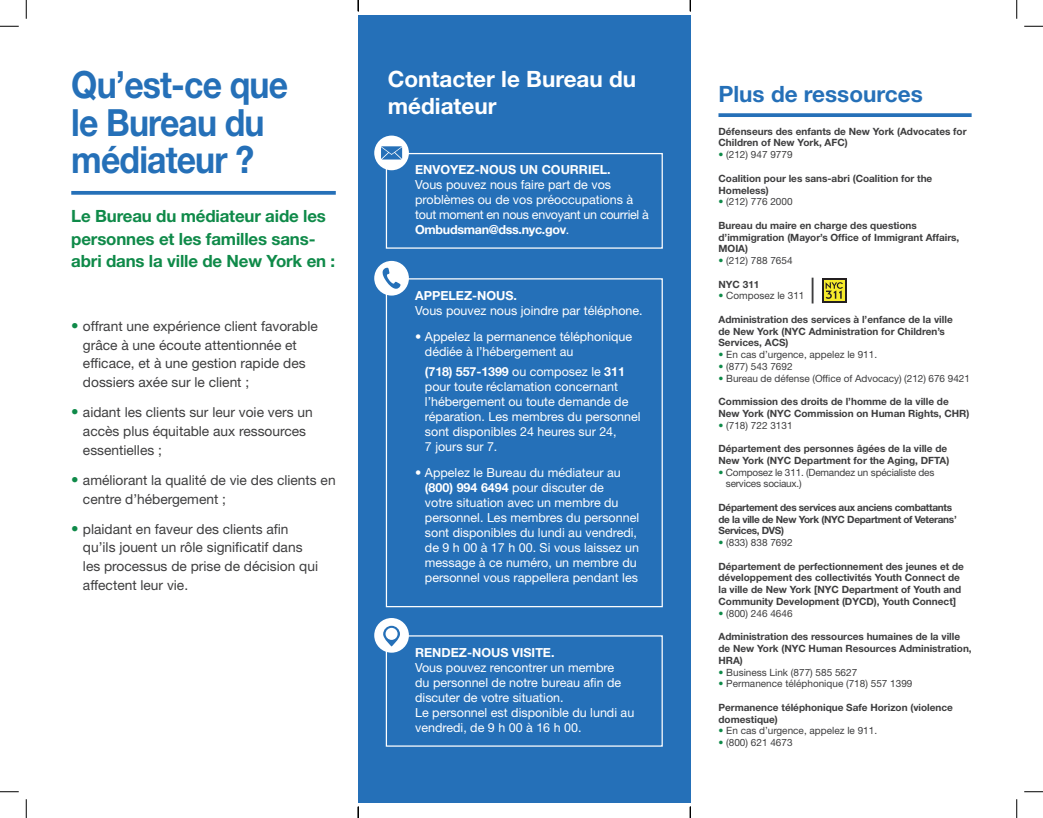
<style>
.page{position:relative;width:1043px;height:818px;background:#fff}
.page>*{position:absolute;margin:0;border:0;box-sizing:border-box;transform-origin:0 0}
.t1{font:700 37.5px/37.5px "Helvetica Neue LT Std";letter-spacing:-.025em;color:#2570b8;scale:.9 1}
.t2{font:700 22.5px/27px "Helvetica Neue LT Std";color:#fff}
.t3{font:700 22.5px "Helvetica Neue LT Std";color:#2570b8}
.t4{font:700 16.88px/22.5px "Helvetica Neue LT Std";letter-spacing:-.01em;color:#0f8a49}
.t5{font:13.75px/18.8px "Helvetica Neue LT Std";color:#3e3e3f}
.t6{font:12.5px/15px "Helvetica Neue LT Std";color:#fff}
.t7{font:700 12.5px "Helvetica Neue LT Std";color:#fff}
.t8{font:700 10px/11.8px "Helvetica Neue LT Std";color:#3e3e3f}
.t9{font:10px "Helvetica Neue LT Std";color:#3e3e3f}
.t10{font:700 10px/11.8px "Helvetica Neue LT Std";letter-spacing:-.03em;color:#3e3e3f}
.t11{font:10px/11.8px "Helvetica Neue LT Std";letter-spacing:-.02em;color:#3e3e3f}
.s1{font-weight:700}
.s2{font-size:15px;color:#0f8a49}
.s3{color:#0f8a49}
</style>
<div class="page">
<div style="left:358px;top:15px;width:332px;height:787px;background:#2570b8"></div>
<svg style="left:822px;top:278px;width:24px;height:25px"></svg>
<div style="left:824px;top:280px;width:20px;height:21px;background:#f6eb2b"></div>
<svg style="left:825px;top:282px;width:18px;height:17px"></svg>
<hr style="left:811px;top:277px;width:2px;height:26px;background:#3e3e3f">
<svg style="left:71px;top:191px;width:265px;height:4px"></svg>
<svg style="left:718px;top:113px;width:253px;height:4px"></svg>
<div style="left:386px;top:278px;width:277px;height:329px;border:1px solid #fff"></div>
<div style="left:374px;top:261px;width:35px;height:34px;background:#fff;border-radius:50%"></div>
<svg style="left:382px;top:268px;width:18px;height:21px"></svg>
<div style="left:386px;top:153px;width:277px;height:96px;border:1px solid #fff"></div>
<div style="left:374px;top:136px;width:35px;height:34px;background:#fff;border-radius:50%"></div>
<svg style="left:381px;top:146px;width:21px;height:13px"></svg>
<div style="left:374px;top:618px;width:35px;height:34px;background:#fff;border-radius:50%"></div>
<svg style="left:383px;top:625px;width:17px;height:21px"></svg>
<svg style="left:0;top:25px;width:19px;height:2px"></svg>
<svg style="left:1024px;top:25px;width:19px;height:2px"></svg>
<svg style="left:0;top:791px;width:19px;height:1px"></svg>
<svg style="left:1024px;top:791px;width:19px;height:1px"></svg>
<svg style="left:25px;top:0;width:2px;height:19px"></svg>
<svg style="left:25px;top:799px;width:2px;height:19px"></svg>
<svg style="left:1016px;top:0;width:1px;height:19px"></svg>
<svg style="left:1016px;top:799px;width:1px;height:19px"></svg>
<svg style="left:357px;top:0;width:2px;height:11px"></svg>
<svg style="left:357px;top:806px;width:2px;height:12px"></svg>
<svg style="left:689px;top:0;width:2px;height:11px"></svg>
<svg style="left:689px;top:806px;width:2px;height:12px"></svg>
<h1 class="t1" style="left:71px;top:65px;width:242px">Qu’est-ce que le Bureau du médiateur ?</h1>
<h2 class="t2" style="left:388px;top:65px;width:250px">Contacter le Bureau du médiateur</h2>
<p class="t7" style="left:415px;top:162px;width:197px">ENVOYEZ-NOUS UN COURRIEL.</p>
<p class="t6" style="left:415px;top:177px;width:235px">Vous pouvez nous faire part de vos problèmes ou de vos préoccupations à tout moment en nous envoyant un courriel à <span class="s1">Ombudsman@dss.nyc.gov</span>.</p>
<h3 class="t4" style="left:71px;top:204px;width:265px">Le Bureau du médiateur aide les personnes et les familles sans&shy;abri dans la ville de New York en :</h3>
<h3 class="t5" style="left:83px;top:316px;width:236px;text-indent:-12px"><span class="s2">•</span> offrant une expérience client favorable grâce à une écoute attentionnée et efficace, et à une gestion rapide des dossiers axée sur le client ;</h3>
<h3 class="t5" style="left:83px;top:403px;width:231px;text-indent:-12px"><span class="s2">•</span> aidant les clients sur leur voie vers un accès plus équitable aux ressources essentielles ;</h3>
<h3 class="t5" style="left:83px;top:470px;width:254px;text-indent:-12px"><span class="s2">•</span> améliorant la qualité de vie des clients en centre d’hébergement ;</h3>
<h3 class="t5" style="left:83px;top:519px;width:237px;text-indent:-12px"><span class="s2">•</span> plaidant en faveur des clients afin qu’ils jouent un rôle significatif dans les processus de prise de décision qui affectent leur vie.</h3>
<p class="t7" style="left:415px;top:287px;width:103px">APPELEZ-NOUS.</p>
<p class="t6" style="left:415px;top:302px;width:229px">Vous pouvez nous joindre par téléphone.</p>
<p class="t6" style="left:425px;top:329px;width:209px;text-indent:-10px">• Appelez la permanence téléphonique dédiée à l’hébergement au</p>
<p class="t6" style="left:425px;top:364px;width:217px"><span class="s1">(718) 557-1399</span> ou composez le <span class="s1">311 </span>pour toute réclamation concernant l’hébergement ou toute demande de réparation. Les membres du personnel sont disponibles 24 heures sur 24,<br>7 jours sur 7.</p>
<p class="t6" style="left:425px;top:465px;width:216px;text-indent:-10px">• Appelez le Bureau du médiateur au <span class="s1">(800) 994 6494</span> pour discuter de<br>votre situation avec un membre du personnel. Les membres du personnel sont disponibles du lundi au vendredi, de 9 h 00 à 17 h 00. Si vous laissez un message à ce numéro, un membre du personnel vous rappellera pendant les</p>
<p class="t7" style="left:415px;top:644px;width:141px">RENDEZ-NOUS VISITE.</p>
<p class="t6" style="left:415px;top:659px;width:221px">Vous pouvez rencontrer un membre<br>du personnel de notre bureau afin de discuter de votre situation.<br>Le personnel est disponible du lundi au vendredi, de 9 h 00 à 16 h 00.</p>
<h2 class="t3" style="left:718px;top:80px;width:206px">Plus de ressources</h2>
<p class="t8" style="left:718px;top:125px;width:249px">Défenseurs des enfants de New York (Advocates for<br>Children of New York, AFC)</p>
<p class="t9" style="left:718px;top:149px;width:76px"><span class="s3">•</span> (212) 947 9779</p>
<p class="t8" style="left:718px;top:172px;width:215px">Coalition pour les sans-abri (Coalition for the<br>Homeless)</p>
<p class="t9" style="left:718px;top:196px;width:76px"><span class="s3">•</span> (212) 776 2000</p>
<p class="t8" style="left:718px;top:219px;width:242px">Bureau du maire en charge des questions d’immigration (Mayor’s Office of Immigrant Affairs,<br>MOIA)</p>
<p class="t9" style="left:718px;top:254px;width:76px"><span class="s3">•</span> (212) 788 7654</p>
<p class="t8" style="left:718px;top:278px;width:42px">NYC 311</p>
<p class="t9" style="left:718px;top:290px;width:87px"><span class="s3">•</span> Composez le 311</p>
<p class="t8" style="left:718px;top:313px;width:236px">Administration des services à l’enfance de la ville de New York (NYC Administration for Children’s<br>Services, ACS)</p>
<p class="t9" style="left:718px;top:348px;width:160px"><span class="s3">•</span> En cas d’urgence, appelez le 911.</p>
<p class="t9" style="left:718px;top:360px;width:76px"><span class="s3">•</span> (877) 543 7692</p>
<p class="t9" style="left:718px;top:372px;width:253px"><span class="s3">•</span> Bureau de défense (Office of Advocacy) (212) 676 9421</p>
<p class="t8" style="left:718px;top:395px;width:252px">Commission des droits de l’homme de la ville de<br>New York (NYC Commission on Human Rights, CHR)</p>
<p class="t9" style="left:718px;top:419px;width:76px"><span class="s3">•</span> (718) 722 3131</p>
<p class="t8" style="left:718px;top:442px;width:232px">Département des personnes âgées de la ville de<br>New York (NYC Department for the Aging, DFTA)</p>
<p class="t11" style="left:726px;top:466px;width:210px;text-indent:-7px"><span class="s3">•</span> Composez le 311. (Demandez un spécialiste des services sociaux.)</p>
<p class="t10" style="left:718px;top:501px;width:240px">Département des services aux anciens combattants de la ville de New York (NYC Department of Veterans’<br>Services, DVS)</p>
<p class="t9" style="left:718px;top:536px;width:76px"><span class="s3">•</span> (833) 838 7692</p>
<p class="t8" style="left:718px;top:560px;width:247px">Département de perfectionnement des jeunes et de développement des collectivités Youth Connect de la ville de New York [NYC Department of Youth and Community Development (DYCD), Youth Connect]</p>
<p class="t9" style="left:718px;top:607px;width:76px"><span class="s3">•</span> (800) 246 4646</p>
<p class="t8" style="left:718px;top:630px;width:255px">Administration des ressources humaines de la ville de New York (NYC Human Resources Administration,<br>HRA)</p>
<p class="t9" style="left:718px;top:666px;width:140px"><span class="s3">•</span> Business Link (877) 585 5627</p>
<p class="t9" style="left:718px;top:677px;width:195px"><span class="s3">•</span> Permanence téléphonique (718) 557 1399</p>
<p class="t8" style="left:718px;top:701px;width:236px">Permanence téléphonique Safe Horizon (violence domestique)</p>
<p class="t9" style="left:718px;top:724px;width:160px"><span class="s3">•</span> En cas d’urgence, appelez le 911.</p>
<p class="t9" style="left:718px;top:736px;width:76px"><span class="s3">•</span> (800) 621 4673</p>
</div>
